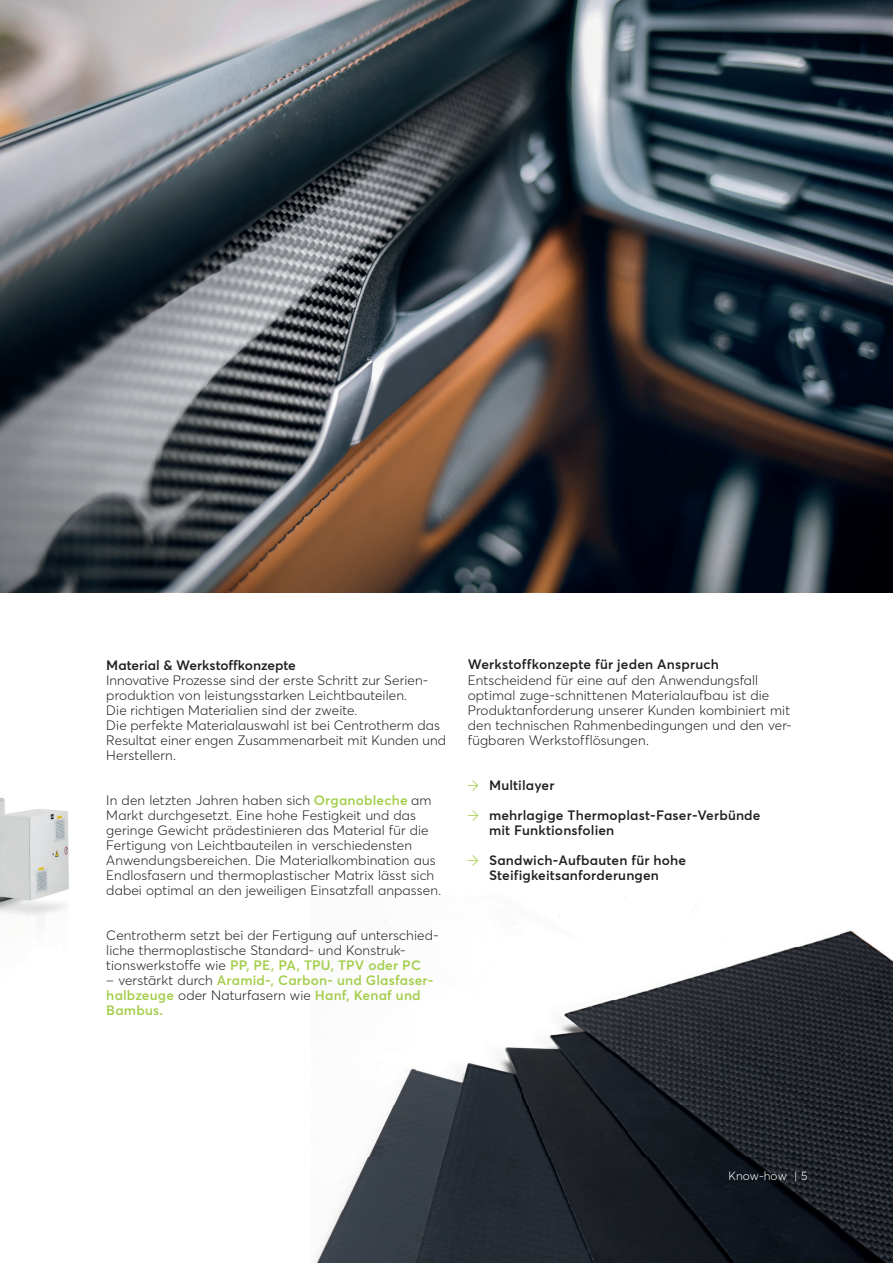
<style>
.page{position:relative;width:893px;height:1263px;background:#fff}
.page>*{position:absolute;margin:0;border:0;box-sizing:border-box;transform-origin:0 0}
.t1{font:300 13.5px/15px "Averta PE";letter-spacing:.01em;color:#231f20}
.t2{font:600 13.5px/15px "Averta PE";letter-spacing:.01em;color:#231f20}
.t3{font:600 13.5px/15px "Averta PE";letter-spacing:.015em;color:#a4ce4c}
.t4{font:300 12px "Averta PE";color:#fff}
.s1{font-weight:600;color:#a4ce4c}
.s2{font-weight:300;color:#231f20}
</style>
<div class="page">
<img style="left:0;top:798px;width:69px;height:142px">
<img style="left:314px;top:917px;width:579px;height:346px">
<img style="left:0;top:0;width:893px;height:593px">
<p class="t2" style="left:106px;top:657px;width:191px">Material &amp; Werkstoffkonzepte</p>
<p class="t1" style="left:106px;top:672px;width:341px">Innovative Prozesse sind der erste Schritt zur Serien&shy;produktion von leistungsstarken Leichtbauteilen.<br>Die richtigen Materialien sind der zweite.<br>Die perfekte Materialauswahl ist bei Centrotherm das Resultat einer engen Zusammenarbeit mit Kunden und Herstellern.</p>
<p class="t1" style="left:106px;top:792px;width:336px">In den letzten Jahren haben sich <span class="s1">Organobleche</span> am Markt durch gesetzt. Eine hohe Festigkeit und das geringe Gewicht prädestinieren das Material für die Fertigung von Leichtbauteilen in verschiedensten Anwendungsbereichen. Die Materialkombination aus End los fa sern und thermoplastischer Matrix lässt sich dabei optimal an den jeweiligen Einsatzfall anpassen.</p>
<p class="t1" style="left:106px;top:927px;width:334px">Centrotherm setzt bei der Fertigung auf unterschied&shy;liche thermoplastische Standard- und Konstruk&shy;tionswerkstoffe wie <span class="s1">PP, PE, PA, TPU, TPV oder PC</span></p>
<p class="t3" style="left:106px;top:972px;width:329px"><span class="s2">– verstärkt durch</span> Aramid-, Carbon- und Glasfaser&shy;halbzeuge <span class="s2">oder Naturfasern wie</span> Hanf, Kenaf und<br>Bambus.</p>
<p class="t2" style="left:468px;top:656px;width:253px">Werkstoffkonzepte für jeden Anspruch</p>
<p class="t1" style="left:468px;top:672px;width:325px">Entscheidend für eine auf den Anwendungsfall optimal zuge-schnittenen Materialaufbau ist die Produktanforderung unserer Kunden kombiniert mit den technischen Rahmenbedingungen und den ver&shy;fügbaren Werkstofflösungen.</p>
<p class="t2" style="left:489px;top:777px;width:67px">Multilayer</p>
<p class="t2" style="left:489px;top:807px;width:273px">mehrlagige Thermoplast-Faser-Verbünde mit Funktionsfolien</p>
<p class="t2" style="left:489px;top:852px;width:199px">Sandwich-Aufbauten für hohe<br>Steifigkeitsanforderungen</p>
<p class="t4" style="left:729px;top:1168px;width:81px">Know-how | 5</p>
</div>
